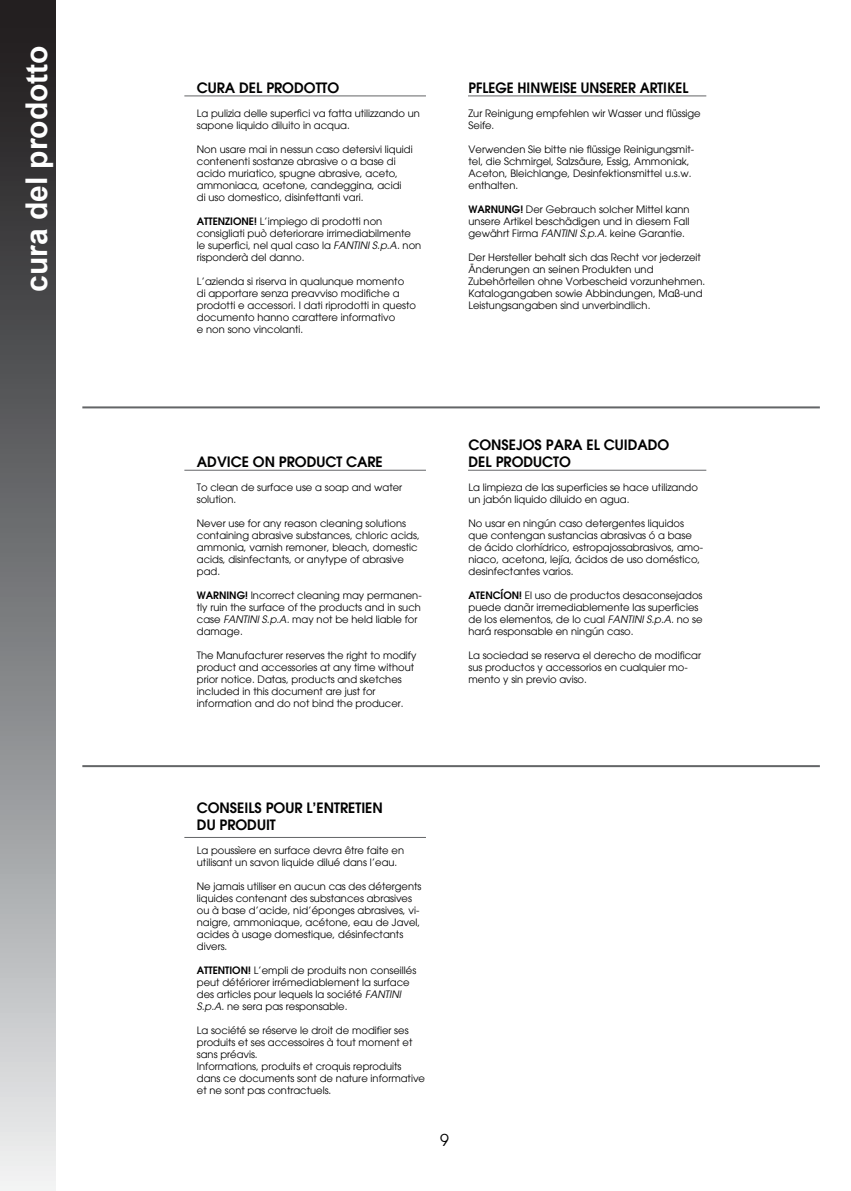
<style>
.page{position:relative;width:851px;height:1191px;background:#fff}
.page>*{position:absolute;margin:0;border:0;box-sizing:border-box;transform-origin:0 0}
.t1{font:700 30px "Arial";color:#fff}
.t2{font:16px "Avant Garde";color:#000}
.t3{font:600 14px "Avant Garde";color:#000}
.t4{font:600 14px "Avant Garde";color:#000;scale:.96 1}
.t5{font:10px/12px "Avant Garde";color:#000}
.s1{font-weight:600}
.s2{font-style:italic}
</style>
<div class="page">
<hr style="left:82px;top:406px;width:737px;height:2px;background:#636567">
<hr style="left:82px;top:765px;width:737px;height:2px;background:#636567">
<div style="left:0;top:0;width:55px;height:1191px;background:linear-gradient(to bottom,#131214,#e6e9eb)"></div>
<hr style="left:184px;top:95px;width:242px;height:1px;background:#636567">
<hr style="left:468px;top:95px;width:238px;height:1px;background:#636567">
<hr style="left:184px;top:470px;width:242px;height:1px;background:#636567">
<hr style="left:468px;top:470px;width:238px;height:1px;background:#636567">
<hr style="left:184px;top:837px;width:242px;height:1px;background:#636567">
<p class="t1" style="left:17px;top:292px;width:248px;rotate:-90deg">cura del prodotto</p>
<p class="t3" style="left:197px;top:78px;width:144px">CURA DEL PRODOTTO</p>
<p class="t5" style="left:197px;top:107px;width:225px">La pulizia delle superfici va fatta utilizzando un sapone liquido diluito in acqua.</p>
<p class="t5" style="left:197px;top:143px;width:217px">Non usare mai in nessun caso detersivi liquidi contenenti sostanze abrasive o a base di acido muriatico, spugne abrasive, aceto, ammoniaca, acetone, candeggina, acidi</p>
<p class="t5" style="left:197px;top:191px;width:168px">di uso domestico, disinfettanti vari.</p>
<p class="t5" style="left:197px;top:215px;width:226px"><span class="s1">ATTENZIONE!</span> L’impiego di prodotti non consigliati può deteriorare irrimediabilmente le superfici, nel qual caso la <span class="s2">FANTINI S.p.A.</span> non risponderà del danno.</p>
<p class="t5" style="left:197px;top:275px;width:221px">L’azienda si riserva in qualunque momento<br>di apportare senza preavviso modifiche a prodotti e accessori. I dati riprodotti in questo documento hanno carattere informativo</p>
<p class="t5" style="left:197px;top:323px;width:108px">e non sono vincolanti.</p>
<p class="t4" style="left:468px;top:78px;width:230px">PFLEGE HINWEISE UNSERER ARTIKEL</p>
<p class="t5" style="left:468px;top:107px;width:234px">Zur Reinigung empfehlen wir Wasser und flüssige<br>Seife.</p>
<p class="t5" style="left:468px;top:143px;width:227px">Verwenden Sie bitte nie flüssige Reinigungsmit&shy;tel, die Schmirgel, Salzsäure, Essig, Ammoniak, Aceton, Bleichlange, Desinfektionsmittel u.s.w. enthalten.</p>
<p class="t5" style="left:468px;top:203px;width:222px;text-align:justify"><span class="s1">WARNUNG!</span> Der Gebrauch solcher Mittel kann unsere Artikel beschädigen und in diesem Fall gewährt Firma <span class="s2">FANTINI S.p.A.</span> keine Garantie.</p>
<p class="t5" style="left:468px;top:251px;width:234px">Der Hersteller behalt sich das Recht vor jederzeit</p>
<p class="t5" style="left:468px;top:263px;width:186px">Änderungen an seinen Produkten und</p>
<p class="t5" style="left:468px;top:275px;width:238px">Zubehörteilen ohne Vorbescheid vorzunhehmen.<br>Katalogangaben sowie Abbindungen, Maß-und<br>Leistungsangaben sind unverbindlich.</p>
<p class="t3" style="left:197px;top:452px;width:187px">ADVICE ON PRODUCT CARE</p>
<p class="t5" style="left:197px;top:481px;width:207px">To clean de surface use a soap and water solution.</p>
<p class="t5" style="left:197px;top:517px;width:224px">Never use for any reason cleaning solutions containing abrasive substances, chloric acids, ammonia, varnish remoner, bleach, domestic acids, disinfectants, or anytype of abrasive pad.</p>
<p class="t5" style="left:197px;top:589px;width:226px"><span class="s1">WARNING!</span> Incorrect cleaning may permanen&shy;tly ruin the surface of the products and in such case <span class="s2">FANTINI S.p.A.</span> may not be held liable for damage.</p>
<p class="t5" style="left:197px;top:649px;width:221px">The Manufacturer reserves the right to modify product and accessories at any time without prior notice. Datas, products and sketches included in this document are just for</p>
<p class="t5" style="left:197px;top:697px;width:208px">information and do not bind the producer.</p>
<p class="t3" style="left:468px;top:436px;width:202px">CONSEJOS PARA EL CUIDADO</p>
<p class="t3" style="left:468px;top:453px;width:104px">DEL PRODUCTO</p>
<p class="t5" style="left:468px;top:481px;width:231px">La limpieza de las superficies se hace utilizando un jabón liquido diluido en agua.</p>
<p class="t5" style="left:468px;top:517px;width:236px">No usar en ningún caso detergentes liquidos que contengan sustancias abrasivas ó a base de ácido clorhídrico, estropajossabrasivos, amo&shy;niaco, acetona, lejía, ácidos de uso doméstico, desinfectantes varios.</p>
<p class="t5" style="left:468px;top:589px;width:235px"><span class="s1">ATENCÍON!</span> El uso de productos desaconsejados puede danãr irremediablemente las superficies de los elementos, de lo cual <span class="s2">FANTINI S.p.A.</span> no se hará responsable en ningún caso.</p>
<p class="t5" style="left:468px;top:649px;width:234px">La sociedad se reserva el derecho de modificar sus productos y accessorios en cualquier mo&shy;mento y sin previo aviso.</p>
<p class="t3" style="left:197px;top:798px;width:187px">CONSEILS POUR L’ENTRETIEN</p>
<p class="t3" style="left:197px;top:815px;width:80px">DU PRODUIT</p>
<p class="t5" style="left:197px;top:844px;width:209px">La poussìere en surface devra être faite en utilisant un savon liquide dilué dans l’eau.</p>
<p class="t5" style="left:197px;top:880px;width:226px">Ne jamais utiliser en aucun cas des détergents liquides contenant des substances abrasives ou à base d’acide, nid’éponges abrasives, vi&shy;naigre, ammoniaque, acétone, eau de Javel, acides à usage domestique, désinfectants</p>
<p class="t5" style="left:197px;top:940px;width:32px">divers.</p>
<p class="t5" style="left:197px;top:964px;width:221px"><span class="s1">ATTENTION!</span> L’empli de produits non conseillés peut détériorer irrémediablement la surface des articles pour lequels la société <span class="s2">FANTINI S.p.A.</span> ne sera pas responsable.</p>
<p class="t5" style="left:197px;top:1024px;width:217px">La société se réserve le droit de modifier ses produits et ses accessoires à tout moment et sans préavis.</p>
<p class="t5" style="left:197px;top:1060px;width:230px">Informations, produits et croquis reproduits dans ce documents sont de nature informative et ne sont pas contractuels.</p>
<h2 class="t2" style="left:440px;top:1130px;width:10px">9</h2>
</div>
